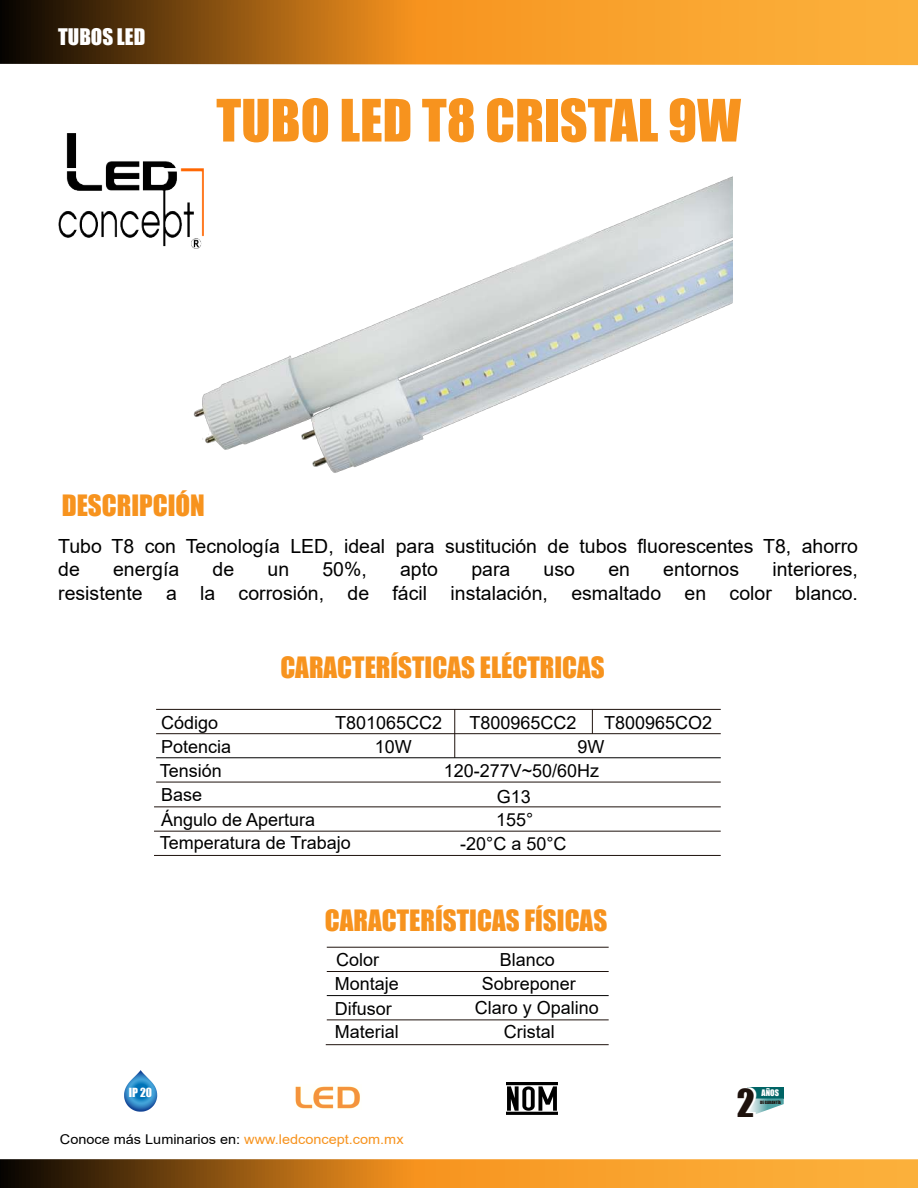
<style>
.page{position:relative;width:918px;height:1188px;background:#fff}
.page>*{position:absolute;margin:0;border:0;box-sizing:border-box;transform-origin:0 0}
.t1{font:54px "Impact";color:#f7931e}
.t2{font:35.4px "Impact";color:#fff}
.t3{font:27px "Impact";color:#f7931e}
.t4{font:21px "Impact";color:#fff}
.t5{font:19.5px/23.4px "Arial";color:#000}
.t6{font:18px/24.3px "Arial";color:#000}
.t7{font:13.5px "Arial";color:#000;scale:1.07 1}
.t8{font:11.55px "Impact";color:#fff}
.t9{font:8.25px "Impact";color:#fff}
.t10{font:4.05px "Impact";color:#1e120d}
.s1{color:#f7931e}
</style>
<div class="page">
<hr style="left:454px;top:709px;width:1px;height:49px;background:#1e120d">
<img style="left:193px;top:169px;width:540px;height:304px">
<svg style="left:0;top:0;width:918px;height:65px;background:#c37d22"></svg>
<img style="left:58px;top:134px;width:145px;height:114px">
<svg style="left:0;top:1159px;width:918px;height:29px;background:#c27c22"></svg>
<svg style="left:592px;top:710px;width:1px;height:23px"></svg>
<hr style="left:156px;top:709px;width:565px;height:1px;background:#1e120d">
<hr style="left:156px;top:733px;width:565px;height:1px;background:#1e120d">
<hr style="left:156px;top:758px;width:565px;height:1px;background:#000">
<hr style="left:156px;top:782px;width:565px;height:1px;background:#1e120d">
<hr style="left:154px;top:807px;width:567px;height:1px;background:#1e120d">
<hr style="left:154px;top:831px;width:567px;height:1px;background:#1e120d">
<hr style="left:154px;top:855px;width:567px;height:1px;background:#1e120d">
<hr style="left:327px;top:947px;width:282px;height:1px;background:#1e120d">
<hr style="left:327px;top:971px;width:282px;height:1px;background:#1e120d">
<hr style="left:327px;top:995px;width:282px;height:1px;background:#000">
<hr style="left:327px;top:1020px;width:282px;height:1px;background:#1e120d">
<hr style="left:326px;top:1044px;width:283px;height:1px;background:#1e120d">
<img style="left:507px;top:1083px;width:50px;height:32px">
<img style="left:295px;top:1086px;width:65px;height:23px">
<svg style="left:124px;top:1070px;width:33px;height:42px"></svg>
<div style="left:747px;top:1087px;width:37px;height:12px;background:#006465"></div>
<svg style="left:749px;top:1099px;width:35px;height:17px"></svg>
<p class="t4" style="left:58px;top:20px;width:89px">TUBOS LED</p>
<h1 class="t1" style="left:216px;top:78px;width:526px">TUBO LED T8 CRISTAL 9W</h1>
<h3 class="t3" style="left:62px;top:484px;width:145px">DESCRIPCIÓN</h3>
<p class="t5" style="left:58px;top:534px;width:801px">Tubo T8 con Tecnología LED, ideal para sustitución de tubos fluorescentes T8, ahorro de</p>
<p class="t5" style="left:113px;top:558px;width:68px">energía</p>
<p class="t5" style="left:213px;top:558px;width:23px">de</p>
<p class="t5" style="left:267px;top:558px;width:23px">un</p>
<p class="t5" style="left:322px;top:558px;width:46px">50%,</p>
<p class="t5" style="left:400px;top:558px;width:39px">apto</p>
<p class="t5" style="left:471px;top:558px;width:41px">para</p>
<p class="t5" style="left:544px;top:558px;width:33px">uso</p>
<p class="t5" style="left:608px;top:558px;width:23px">en</p>
<p class="t5" style="left:663px;top:558px;width:77px">entornos</p>
<p class="t5" style="left:58px;top:558px;width:801px;text-align:right">interiores,<br>resistente a la corrosión, de fácil instalación, esmaltado en color blanco.</p>
<h3 class="t3" style="left:280px;top:646px;width:326px">CARACTERÍSTICAS ELÉCTRICAS</h3>
<p class="t6" style="left:335px;top:711px;width:109px">T801065CC2</p>
<p class="t6" style="left:497px;top:758px;width:104px;line-height:25.7px;text-indent:-53px">120-277V~50/60Hz<br>G13</p>
<p class="t6" style="left:496px;top:808px;width:39px">155°</p>
<p class="t6" style="left:604px;top:711px;width:110px">T800965CO2</p>
<p class="t6" style="left:160px;top:711px;width:157px">Código<br>Potencia<br>Tensión<br>Base<br>Ángulo de Apertura</p>
<p class="t6" style="left:469px;top:711px;width:109px">T800965CC2</p>
<p class="t6" style="left:375px;top:734px;width:39px">10W</p>
<p class="t6" style="left:577px;top:734px;width:28px">9W</p>
<p class="t6" style="left:160px;top:830px;width:193px">Temperatura de Trabajo</p>
<p class="t6" style="left:460px;top:832px;width:108px">-20°C a 50°C</p>
<h3 class="t3" style="left:325px;top:899px;width:284px">CARACTERÍSTICAS FÍSICAS</h3>
<p class="t6" style="left:500px;top:947px;width:57px">Blanco</p>
<p class="t6" style="left:482px;top:971px;width:96px">Sobreponer</p>
<p class="t6" style="left:475px;top:995px;width:126px">Claro y Opalino</p>
<p class="t6" style="left:504px;top:1020px;width:52px">Cristal</p>
<p class="t6" style="left:335px;top:947px;width:66px">Color<br>Montaje<br>Difusor</p>
<p class="t6" style="left:335px;top:1020px;width:66px">Material</p>
<p class="t8" style="left:129px;top:1084px;width:25px">IP 20</p>
<h2 class="t2" style="left:740px;top:1075px;width:19px">2</h2>
<p class="t9" style="left:762px;top:1087px;width:19px">AÑOS</p>
<p class="t10" style="left:760px;top:1099px;width:22px">DE GARANTÍA</p>
<p class="t7" style="left:60px;top:1130px;width:323px">Conoce más Luminarios en: <span class="s1">www.ledconcept.com.mx</span></p>
</div>
